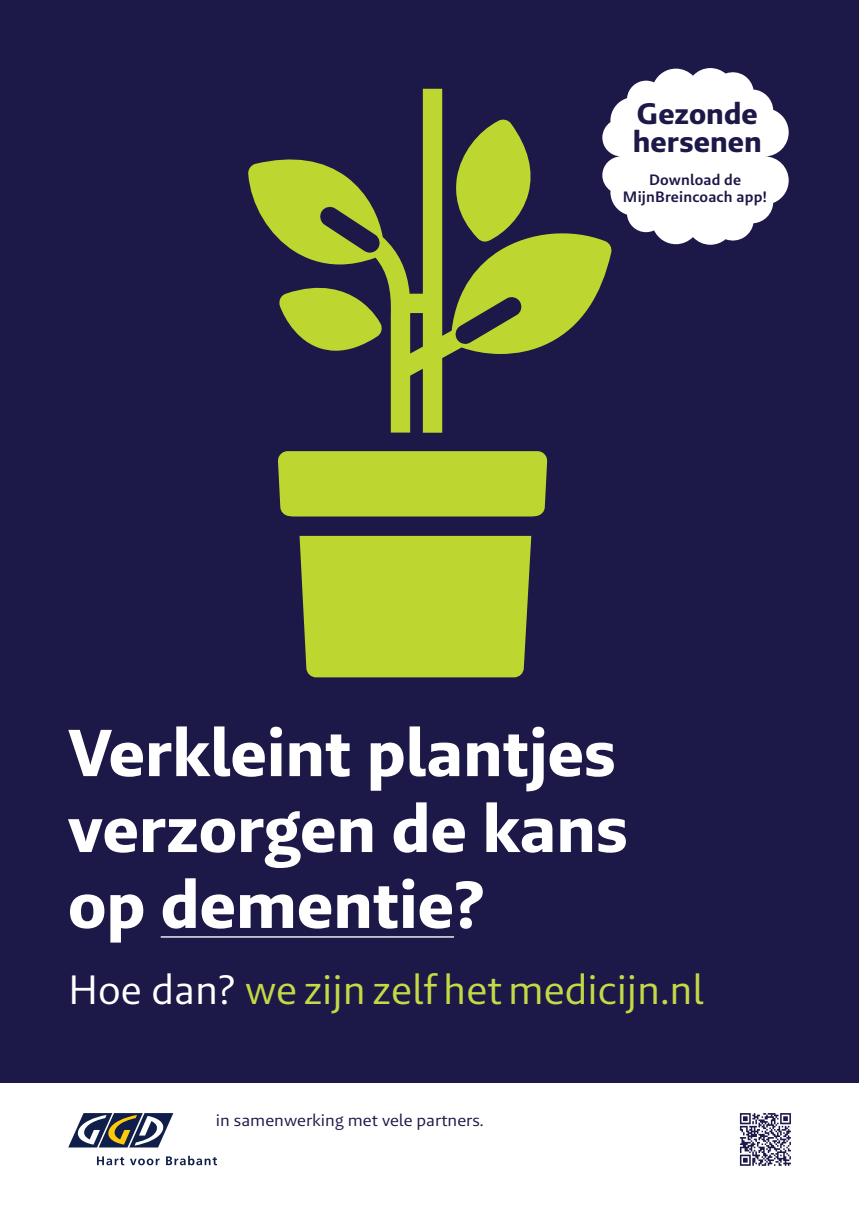
<style>
.page{position:relative;width:859px;height:1208px;background:#fff}
.page>*{position:absolute;margin:0;border:0;box-sizing:border-box;transform-origin:0 0}
.t1{font:700 68px/75.9px "Brando Sans";color:#fff}
.t2{font:42px "Brando Sans";color:#c4d944}
.t3{font:700 30.4px/27.4px "Brando Sans";color:#1c1847}
.t4{font:17px "Brando Sans";color:#1c1847;scale:1.05 1}
.t5{font:600 15.5px/16.9px "Brando Sans";letter-spacing:.01em;color:#1c1847;text-align:center}
.s1{color:#fff}
</style>
<div class="page">
<div style="left:0;top:0;width:859px;height:1082px;background:#1c1847"></div>
<svg style="left:68px;top:1113px;width:105px;height:34px"></svg>
<svg style="left:97px;top:1156px;width:27px;height:9px"></svg>
<svg style="left:130px;top:1158px;width:30px;height:7px"></svg>
<svg style="left:166px;top:1155px;width:51px;height:10px"></svg>
<svg style="left:740px;top:1113px;width:51px;height:52px"></svg>
<hr style="left:161px;top:936px;width:293px;height:1px;background:#fff">
<svg style="left:248px;top:89px;width:363px;height:588px"></svg>
<svg style="left:602px;top:68px;width:187px;height:177px"></svg>
<p class="t3" style="left:633px;top:100px;width:131px">Gezonde hersenen</p>
<p class="t5" style="left:623px;top:171px;width:146px">Download de<br>MijnBreincoach app!</p>
<p class="t1" style="left:68px;top:714px;width:561px">Verkleint plantjes verzorgen de kans op dementie?</p>
<p class="t2" style="left:68px;top:962px;width:637px"><span class="s1">Hoe dan?</span> we zijn zelf het medicijn.nl</p>
<p class="t4" style="left:216px;top:1109px;width:257px">in samenwerking met vele partners.</p>
</div>
